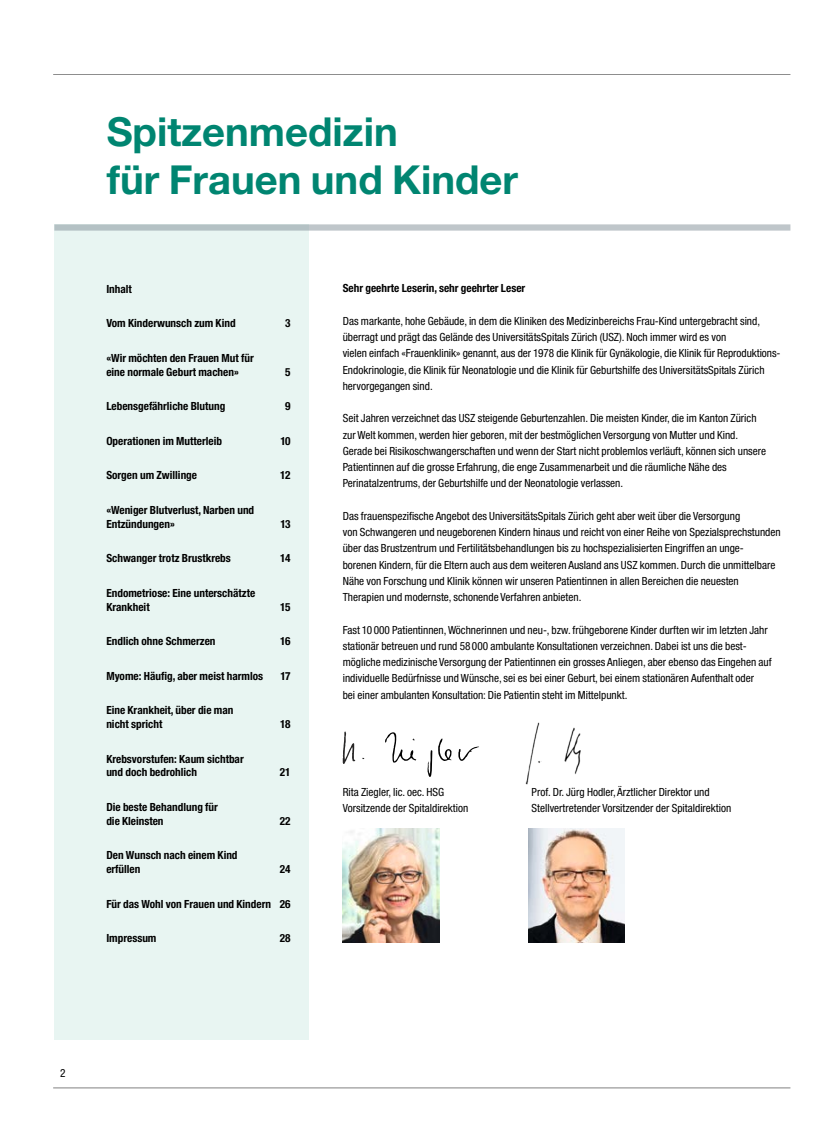
<style>
.page{position:relative;width:833px;height:1134px;background:#fff}
.page>*{position:absolute;margin:0;border:0;box-sizing:border-box;transform-origin:0 0}
.t1{font:700 40px/47.5px "Helvetica Neue LT Std";color:#008571}
.t2{font:condensed 11.25px/16.2px "Helvetica Neue LT Pro";color:#000}
.t3{font:700 condensed 11.25px/13.8px "Helvetica Neue LT Pro";color:#000}
</style>
<div class="page">
<hr style="left:53px;top:1088px;width:737px;height:1px;background:#000">
<hr style="left:53px;top:74px;width:737px;height:1px;background:#000">
<img style="left:525px;top:722px;width:56px;height:63px">
<svg style="left:343px;top:731px;width:21px;height:33px"></svg>
<svg style="left:385px;top:732px;width:94px;height:45px"></svg>
<div style="left:54px;top:224px;width:254px;height:816px;background:#e8f5f2"></div>
<div style="left:54px;top:224px;width:736px;height:7px;background:#bfc6ca"></div>
<img style="left:343px;top:828px;width:96px;height:115px">
<img style="left:528px;top:828px;width:96px;height:115px">
<h1 class="t1" style="left:107px;top:107px;width:413px">Spitzenmedizin<br>für Frauen und Kinder</h1>
<p class="t3" style="left:106px;top:282px;width:27px">Inhalt</p>
<p class="t3" style="left:106px;top:316px;width:131px">Vom Kinderwunsch zum Kind</p>
<p class="t3" style="left:285px;top:316px;width:7px">3</p>
<p class="t3" style="left:106px;top:351px;width:149px">«Wir möchten den Frauen Mut für eine normale Geburt machen»</p>
<p class="t3" style="left:285px;top:365px;width:7px">5</p>
<p class="t3" style="left:106px;top:399px;width:121px">Lebensgefährliche Blutung</p>
<p class="t3" style="left:285px;top:399px;width:7px">9</p>
<p class="t3" style="left:106px;top:434px;width:117px">Operationen im Mutterleib</p>
<p class="t3" style="left:280px;top:434px;width:12px">10</p>
<p class="t3" style="left:106px;top:468px;width:92px">Sorgen um Zwillinge</p>
<p class="t3" style="left:280px;top:468px;width:12px">12</p>
<p class="t3" style="left:106px;top:503px;width:149px">«Weniger Blutverlust, Narben und<br>Entzündungen»</p>
<p class="t3" style="left:280px;top:517px;width:12px">13</p>
<p class="t3" style="left:106px;top:551px;width:126px">Schwanger trotz Brustkrebs</p>
<p class="t3" style="left:280px;top:551px;width:12px">14</p>
<p class="t3" style="left:106px;top:586px;width:150px">Endometriose: Eine unterschätzte<br>Krankheit</p>
<p class="t3" style="left:280px;top:600px;width:12px">15</p>
<p class="t3" style="left:106px;top:634px;width:111px">Endlich ohne Schmerzen</p>
<p class="t3" style="left:280px;top:634px;width:12px">16</p>
<p class="t3" style="left:106px;top:669px;width:158px">Myome: Häufig, aber meist harmlos</p>
<p class="t3" style="left:280px;top:669px;width:12px">17</p>
<p class="t3" style="left:106px;top:703px;width:129px">Eine Krankheit, über die man nicht spricht</p>
<p class="t3" style="left:280px;top:717px;width:12px">18</p>
<p class="t3" style="left:106px;top:752px;width:139px">Krebsvorstufen: Kaum sichtbar und doch bedrohlich</p>
<p class="t3" style="left:106px;top:800px;width:113px">Die beste Behandlung für die Kleinsten</p>
<p class="t3" style="left:280px;top:765px;width:12px">21</p>
<p class="t3" style="left:280px;top:814px;width:12px">22</p>
<p class="t3" style="left:106px;top:848px;width:133px">Den Wunsch nach einem Kind erfüllen</p>
<p class="t3" style="left:280px;top:862px;width:12px">24</p>
<p class="t3" style="left:106px;top:897px;width:186px">Für das Wohl von Frauen und Kindern 26</p>
<p class="t3" style="left:106px;top:931px;width:52px">Impressum</p>
<p class="t3" style="left:280px;top:931px;width:12px">28</p>
<p class="t3" style="left:343px;top:282px;width:184px">Sehr geehrte Leserin, sehr geehrter Leser</p>
<p class="t2" style="left:343px;top:313px;width:439px">Das markante, hohe Gebäude, in dem die Kliniken des Medizinbereichs Frau-Kind untergebracht sind, überragt und prägt das Gelände des UniversitätsSpitals Zürich (USZ). Noch immer wird es von<br>vielen einfach «Frauenklinik» genannt, aus der 1978 die Klinik für Gynäkologie, die Klinik für Reproduktions-Endokrinologie, die Klinik für Neonatologie und die Klinik für Geburtshilfe des UniversitätsSpitals Zürich hervorgegangen sind.</p>
<p class="t2" style="left:343px;top:410px;width:425px">Seit Jahren verzeichnet das USZ steigende Geburtenzahlen. Die meisten Kinder, die im Kanton Zürich zur Welt kommen, werden hier geboren, mit der bestmöglichen Versorgung von Mutter und Kind.<br>Gerade bei Risikoschwangerschaften und wenn der Start nicht problemlos verläuft, können sich unsere Patientinnen auf die grosse Erfahrung, die enge Zusammenarbeit und die räumliche Nähe des Perinatalzentrums, der Geburtshilfe und der Neonatologie verlassen.</p>
<p class="t2" style="left:343px;top:508px;width:439px">Das frauenspezifische Angebot des UniversitätsSpitals Zürich geht aber weit über die Versorgung<br>von Schwangeren und neugeborenen Kindern hinaus und reicht von einer Reihe von Spezialsprechstunden über das Brustzentrum und Fertilitätsbehandlungen bis zu hochspezialisierten Eingriffen an unge-<br>borenen Kindern, für die Eltern auch aus dem weiteren Ausland ans USZ kommen. Durch die unmittelbare Nähe von Forschung und Klinik können wir unseren Patientinnen in allen Bereichen die neuesten Therapien und modernste, schonende Verfahren anbieten.</p>
<p class="t2" style="left:343px;top:621px;width:430px">Fast 10 000 Patientinnen, Wöchnerinnen und neu-, bzw. frühgeborene Kinder durften wir im letzten Jahr stationär betreuen und rund 58 000 ambulante Konsultationen verzeichnen. Dabei ist uns die best&shy;mögliche medizinische Versorgung der Patientinnen ein grosses Anliegen, aber ebenso das Eingehen auf individuelle Bedürfnisse und Wünsche, sei es bei einer Geburt, bei einem stationären Aufenthalt oder<br>bei einer ambulanten Konsultation: Die Patientin steht im Mittelpunkt.</p>
<p class="t2" style="left:343px;top:784px;width:103px">Rita Ziegler, lic. oec. HSG</p>
<p class="t2" style="left:531px;top:784px;width:180px">Prof. Dr. Jürg Hodler, Ärztlicher Direktor und</p>
<p class="t2" style="left:343px;top:800px;width:127px">Vorsitzende der Spitaldirektion</p>
<p class="t2" style="left:531px;top:800px;width:201px">Stellvertretender Vorsitzender der Spitaldirektion</p>
<p class="t2" style="left:60px;top:1065px;width:7px">2</p>
</div>
